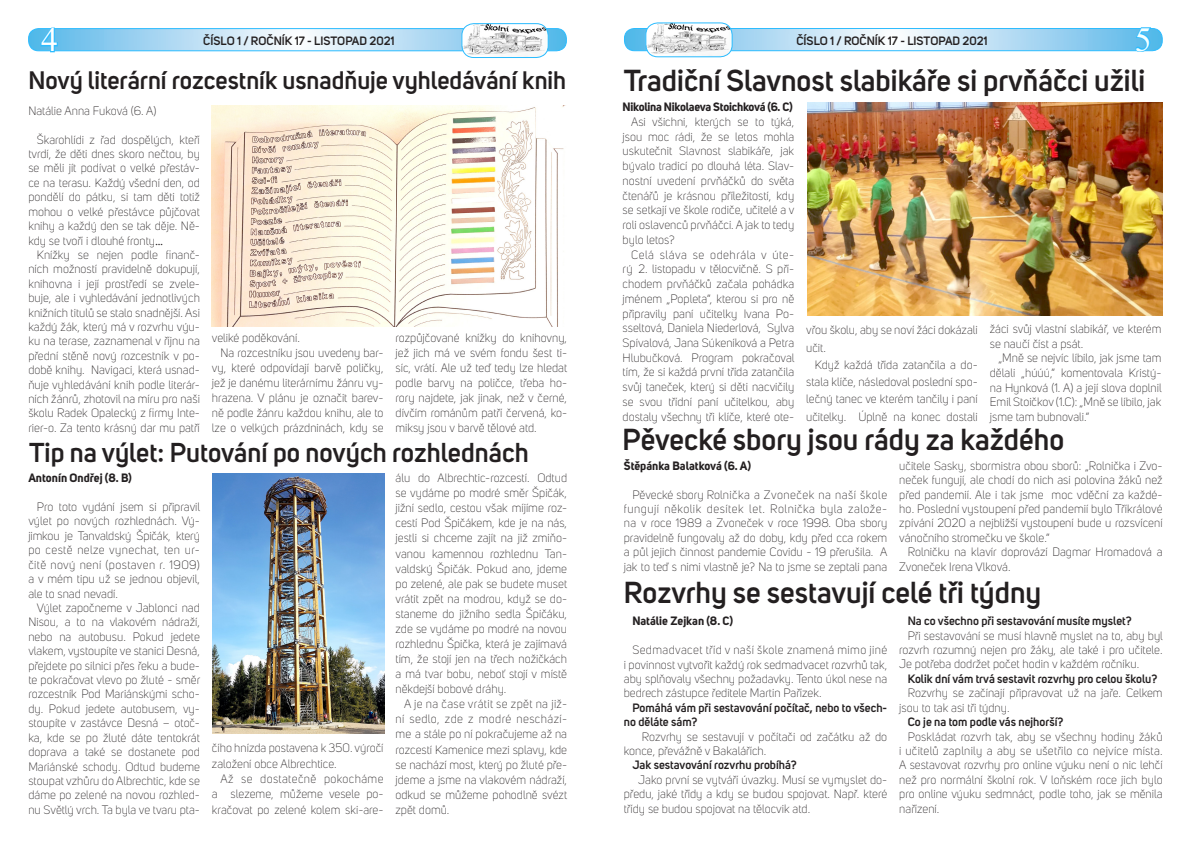
<style>
.page{position:relative;width:1191px;height:842px;background:#fff}
.page>*{position:absolute;margin:0;border:0;box-sizing:border-box;transform-origin:0 0}
.t1{font:33.7px "Times New Roman";color:#fff}
.t2{font:33.7px "Times New Roman";color:#f4ffff}
.t3{font:600 30px "Uni Sans";color:#231f20}
.t4{font:600 27px "Uni Sans";color:#231f20}
.t5{font:600 25px "Uni Sans";color:#231f20}
.t6{font:300 12px/14.4px "Uni Sans";color:#231f20;text-align:justify}
.t7{font:600 12px/14.4px "Uni Sans";color:#231f20}
.t8{font:700 12px "Uni Sans";color:#231f20}
.t9{font:700 12px "Uni Sans";letter-spacing:-.02em;color:#231f20}
</style>
<div class="page">
<div style="left:461px;top:23px;width:87px;height:35px;border:1px solid #2cbcff;border-radius:12px"></div>
<svg style="left:624px;top:23px;width:538px;height:34px"></svg>
<svg style="left:29px;top:24px;width:537px;height:34px"></svg>
<img style="left:212px;top:105px;width:354px;height:222px">
<img style="left:213px;top:473px;width:171px;height:260px">
<img style="left:807px;top:102px;width:355px;height:213px">
<p class="t1" style="left:41px;top:16px;width:18px">4</p>
<p class="t7" style="left:203px;top:34px;width:193px">ČÍSLO 1 / ROČNÍK 17 - LISTOPAD 2021</p>
<p class="t7" style="left:796px;top:34px;width:193px">ČÍSLO 1 / ROČNÍK 17 - LISTOPAD 2021</p>
<p class="t2" style="left:1135px;top:16px;width:18px">5</p>
<p class="t5" style="left:28px;top:66px;width:539px">Nový literární rozcestník usnadňuje vyhledávání knih</p>
<p class="t6" style="left:28px;top:104px;width:129px">Natálie Anna Fuková (6. A)</p>
<p class="t6" style="left:28px;top:132px;width:173px;text-indent:9px">Škarohlídi z řad dospělých, kteří tvrdí, že děti dnes skoro nečtou, by se měli jít podívat o velké přestáv&shy;ce na terasu. Každý všední den, od pondělí do pátku, si tam děti totiž mohou o velké přestávce půjčovat knihy a každý den se tak děje. Ně&shy;kdy se tvoří i dlouhé fronty…</p>
<p class="t6" style="left:28px;top:248px;width:173px;text-indent:9px">Knížky se nejen podle finanč&shy;ních možností pravidelně dokupují, knihovna i její prostředí se zvele&shy;buje, ale i vyhledávání jednotlivých knižních titulů se stalo snadnější. Asi každý žák, který má v rozvrhu výu&shy;ku na terase, zaznamenal v říjnu na přední stěně nový rozcestník v po&shy;době knihy. Navigaci, která usnad&shy;ňuje vyhledávání knih podle literár&shy;ních žánrů, zhotovil na míru pro naši školu Radek Opalecký z firmy Inte&shy;rier-o. Za tento krásný dar mu patří</p>
<p class="t3" style="left:624px;top:63px;width:523px">Tradiční Slavnost slabikáře si prvňáčci užili</p>
<p class="t9" style="left:622px;top:100px;width:172px">Nikolina Nikolaeva Stoichková (6. C)</p>
<p class="t6" style="left:622px;top:115px;width:173px;line-height:14.7px;text-indent:9px">Asi všichni, kterých se to týká, jsou moc rádi, že se letos mohla uskutečnit Slavnost slabikáře, jak bývalo tradicí po dlouhá léta. Slav&shy;nostní uvedení prvňáčků do světa čtenářů je krásnou příležitostí, kdy se setkají ve škole rodiče, učitelé a v roli oslavenců prvňáčci. A jak to tedy bylo letos?</p>
<p class="t6" style="left:622px;top:247px;width:173px;line-height:14.7px;text-indent:9px">Celá sláva se odehrála v úte&shy;rý 2. listopadu v tělocvičně. S pří&shy;chodem prvňáčků začala pohádka jménem „Popleta“, kterou si pro ně připravily paní učitelky Ivana Po&shy;sseltová, Daniela Niederlová, Sylva Spívalová, Jana Súkeníková a Petra Hlubučková. Program pokračoval tím, že si každá první třída zatančila svůj taneček, který si děti nacvičily se svou třídní paní učitelkou, aby dostaly všechny tři klíče, které ote-</p>
<p class="t6" style="left:989px;top:322px;width:173px">žáci svůj vlastní slabikář, ve kterém se naučí číst a psát.</p>
<p class="t6" style="left:989px;top:351px;width:173px;text-indent:9px">„Mně se nejvíc líbilo, jak jsme tam dělali „húúú,“ komentovala Kristý&shy;na Hynková (1. A) a její slova doplnil Emil Stoičkov (1.C): „Mně se líbilo, jak jsme tam bubnovali.“</p>
<p class="t6" style="left:806px;top:322px;width:173px;line-height:17.3px">vřou školu, aby se noví žáci dokázali učit.</p>
<p class="t6" style="left:806px;top:356px;width:173px;line-height:17.3px;text-indent:9px">Když každá třída zatančila a do&shy;stala klíče, následoval poslední spo&shy;lečný tanec ve kterém tančily i paní učitelky. Úplně na konec dostali</p>
<p class="t6" style="left:395px;top:331px;width:173px;line-height:15px">rozpůjčované knížky do knihovny, jež jich má ve svém fondu šest ti&shy;síc, vrátí. Ale už teď tedy lze hledat podle barvy na poličce, třeba ho&shy;rory najdete, jak jinak, než v černé, dívčím románům patří červená, ko&shy;miksy jsou v barvě tělové atd.</p>
<p class="t4" style="left:29px;top:436px;width:501px">Tip na výlet: Putování po nových rozhlednách</p>
<p class="t8" style="left:28px;top:470px;width:105px">Antonín Ondřej (8. B)</p>
<p class="t6" style="left:28px;top:500px;width:173px;text-indent:9px">Pro toto vydání jsem si připravil výlet po nových rozhlednách. Vý&shy;jimkou je Tanvaldský Špičák, který po cestě nelze vynechat, ten ur&shy;čitě nový není (postaven r. 1909) a v mém tipu už se jednou objevil, ale to snad nevadí.</p>
<p class="t6" style="left:28px;top:601px;width:173px;text-indent:9px">Výlet započneme v Jablonci nad Nisou, a to na vlakovém nádraží, nebo na autobusu. Pokud jedete vlakem, vystoupíte ve stanici Desná, přejdete po silnici přes řeku a bude&shy;te pokračovat vlevo po žluté - směr rozcestník Pod Mariánskými scho&shy;dy. Pokud jedete autobusem, vy&shy;stoupíte v zastávce Desná – otoč&shy;ka, kde se po žluté dáte tentokrát doprava a také se dostanete pod Mariánské schody. Odtud budeme stoupat vzhůru do Albrechtic, kde se dáme po zelené na novou rozhled&shy;nu Světlý vrch. Ta byla ve tvaru pta-</p>
<p class="t6" style="left:212px;top:331px;width:90px">veliké poděkování.</p>
<p class="t6" style="left:212px;top:345px;width:173px;line-height:15px;text-indent:9px">Na rozcestníku jsou uvedeny bar&shy;vy, které odpovídají barvě poličky, jež je danému literárnímu žánru vy&shy;hrazena. V plánu je označit barev&shy;ně podle žánru každou knihu, ale to lze o velkých prázdninách, kdy se</p>
<p class="t3" style="left:622px;top:422px;width:443px">Pěvecké sbory jsou rády za každého</p>
<p class="t8" style="left:624px;top:458px;width:129px">Štěpánka Balatková (6. A)</p>
<p class="t6" style="left:624px;top:487px;width:265px;text-indent:9px">Pěvecké sbory Rolnička a Zvoneček na naší škole fungují několik desítek let. Rolnička byla založe&shy;na v roce 1989 a Zvoneček v roce 1998. Oba sbory pravidelně fungovaly až do doby, kdy před cca rokem a půl jejich činnost pandemie Covidu - 19 přerušila. A jak to teď s nimi vlastně je? Na to jsme se zeptali pana</p>
<p class="t6" style="left:899px;top:459px;width:265px">učitele Sasky, sbormistra obou sborů: „Rolnička i Zvo&shy;neček fungují, ale chodí do nich asi polovina žáků než před pandemií. Ale i tak jsme moc vděční za každé&shy;ho. Poslední vystoupení před pandemií bylo Tříkrálové zpívání 2020 a nejbližší vystoupení bude u rozsvícení vánočního stromečku ve škole.“</p>
<p class="t6" style="left:899px;top:545px;width:265px;text-indent:9px">Rolničku na klavír doprovází Dagmar Hromadová a<br>Zvoneček Irena Vlková.</p>
<p class="t6" style="left:395px;top:471px;width:173px;line-height:15.1px">álu do Albrechtic-rozcestí. Odtud se vydáme po modré směr Špičák, jižní sedlo, cestou však míjíme roz&shy;cestí Pod Špičákem, kde je na nás, jestli si chceme zajít na již zmiňo&shy;vanou kamennou rozhlednu Tan&shy;valdský Špičák. Pokud ano, jdeme po zelené, ale pak se budete muset vrátit zpět na modrou, když se do&shy;staneme do jižního sedla Špičáku, zde se vydáme po modré na novou rozhlednu Špička, která je zajímavá tím, že stojí jen na třech nožičkách a má tvar bobu, neboť stojí v místě někdejší bobové dráhy.</p>
<p class="t6" style="left:395px;top:697px;width:173px;line-height:15.1px;text-indent:9px">A je na čase vrátit se zpět na již&shy;ní sedlo, zde z modré neschází&shy;me a stále po ní pokračujeme až na rozcestí Kamenice mezi splavy, kde se nachází most, který po žluté pře&shy;jdeme a jsme na vlakovém nádraží, odkud se můžeme pohodlně svézt zpět domů.</p>
<p class="t3" style="left:624px;top:574px;width:419px">Rozvrhy se sestavují celé tři týdny</p>
<p class="t8" style="left:632px;top:614px;width:102px">Natálie Zejkan (8. C)</p>
<p class="t6" style="left:624px;top:643px;width:265px;text-indent:9px">Sedmadvacet tříd v naší škole znamená mimo jiné i povinnost vytvořit každý rok sedmadvacet rozvrhů tak, aby splňovaly všechny požadavky. Tento úkol nese na bedrech zástupce ředitele Martin Pařízek.</p>
<p class="t7" style="left:624px;top:700px;width:265px;text-indent:9px">Pomáhá vám při sestavování počítač, nebo to všech&shy;no děláte sám?</p>
<p class="t6" style="left:624px;top:729px;width:265px;text-indent:18px">Rozvrhy se sestavují v počítači od začátku až do konce, převážně v Bakalářích.</p>
<p class="t7" style="left:632px;top:758px;width:166px">Jak sestavování rozvrhu probíhá?</p>
<p class="t6" style="left:624px;top:772px;width:265px;text-indent:14px">Jako první se vytváří úvazky. Musí se vymyslet do&shy;předu, jaké třídy a kdy se budou spojovat. Např. které třídy se budou spojovat na tělocvik atd.</p>
<p class="t7" style="left:907px;top:614px;width:225px">Na co všechno při sestavování musíte myslet?</p>
<p class="t6" style="left:899px;top:628px;width:265px;text-indent:9px">Při sestavování se musí hlavně myslet na to, aby byl rozvrh rozumný nejen pro žáky, ale také i pro učitele.<br>Je potřeba dodržet počet hodin v každém ročníku.</p>
<p class="t7" style="left:907px;top:671px;width:251px">Kolik dní vám trvá sestavit rozvrhy pro celou školu?</p>
<p class="t6" style="left:899px;top:686px;width:265px;text-indent:9px">Rozvrhy se začínají připravovat už na jaře. Celkem jsou to tak asi tři týdny.</p>
<p class="t7" style="left:907px;top:715px;width:157px">Co je na tom podle vás nejhorší?</p>
<p class="t6" style="left:899px;top:729px;width:265px;text-indent:9px">Poskládat rozvrh tak, aby se všechny hodiny žáků i učitelů zaplnily a aby se ušetřilo co nejvíce místa.<br>A sestavovat rozvrhy pro online výuku není o nic lehčí než pro normální školní rok. V loňském roce jich bylo pro online výuku sedmnáct, podle toho, jak se měnila nařízení.</p>
<p class="t6" style="left:212px;top:740px;width:173px;line-height:15.4px">čího hnízda postavena k 350. výročí založení obce Albrechtice.</p>
<p class="t6" style="left:212px;top:771px;width:173px;line-height:15.4px;text-indent:9px">Až se dostatečně pokocháme a slezeme, můžeme vesele po&shy;kračovat po zelené kolem ski-are-</p>
</div>
